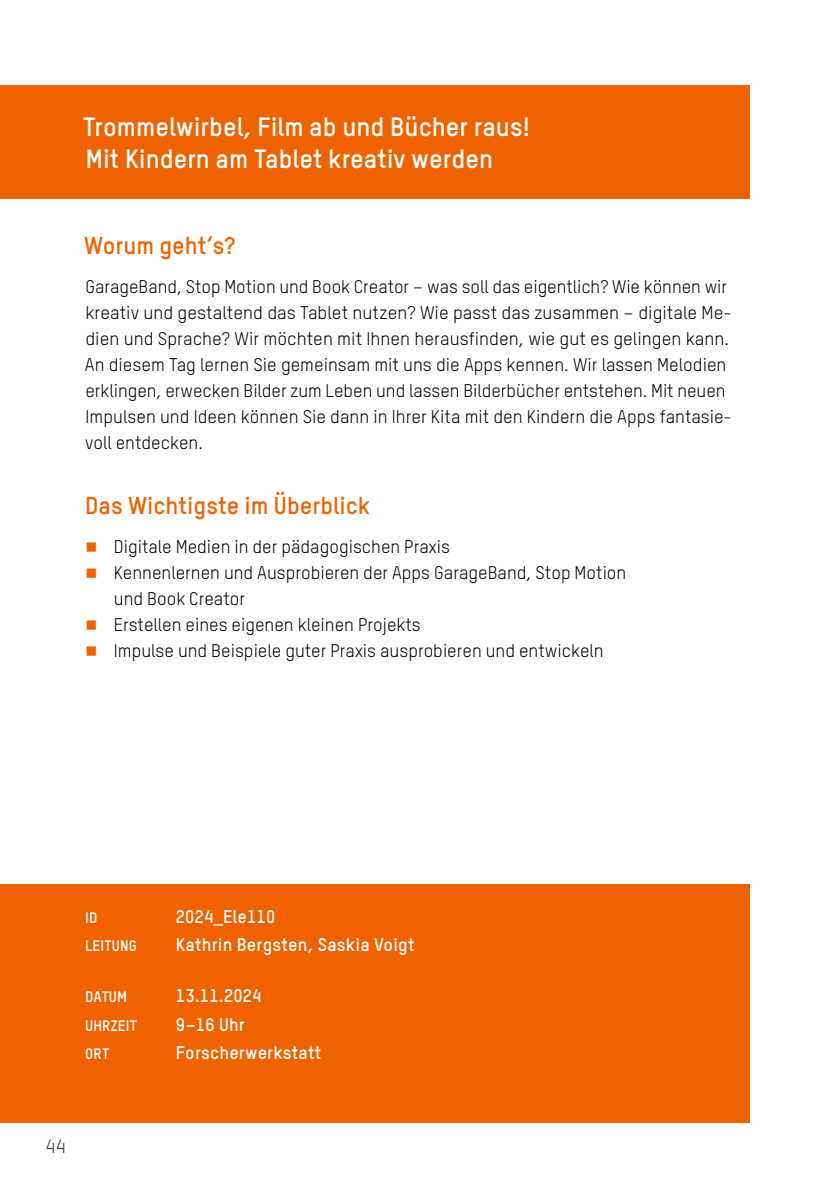
<style>
.page{position:relative;width:840px;height:1191px;background:#fff}
.page>*{position:absolute;margin:0;border:0;box-sizing:border-box;transform-origin:0 0}
.t1{font:700 26px/32px "TSTAR";color:#fff}
.t2{font:700 24px "TSTAR";color:#ee6300}
.t3{font:19px "TSTAR";color:#383937}
.t4{font:18px/26px "TSTAR";color:#000}
.t5{font:700 18px "TSTAR";letter-spacing:.01em;color:#fff}
.t6{font:700 15px "TSTAR";letter-spacing:.01em;color:#fff}
</style>
<div class="page">
<div style="left:0;top:85px;width:748px;height:113px;background:#ee6300"></div>
<div style="left:0;top:884px;width:748px;height:239px;background:#ee6300"></div>
<h1 class="t1" style="left:83px;top:110px;width:448px">Trommelwirbel, Film ab und Bücher raus!<br>Mit Kindern am Tablet kreativ werden</h1>
<h2 class="t2" style="left:84px;top:230px;width:152px">Worum geht‘s?</h2>
<p class="t4" style="left:85px;top:273px;width:648px">GarageBand, Stop Motion und Book Creator – was soll das eigentlich? Wie können wir kreativ und gestaltend das Tablet nutzen? Wie passt das zusammen – digitale Me&shy;dien und Sprache? Wir möchten mit Ihnen herausfinden, wie gut es gelingen kann.<br>An diesem Tag lernen Sie gemeinsam mit uns die Apps kennen. Wir lassen Melodien erklingen, erwecken Bilder zum Leben und lassen Bilderbücher entstehen. Mit neuen Impulsen und Ideen können Sie dann in Ihrer Kita mit den Kindern die Apps fantasie&shy;voll entdecken.</p>
<h2 class="t2" style="left:85px;top:490px;width:286px">Das Wichtigste im Überblick</h2>
<p class="t4" style="left:114px;top:533px;width:514px">Digitale Medien in der pädagogischen Praxis<br>Kennenlernen und Ausprobieren der Apps GarageBand, Stop Motion und Book Creator<br>Erstellen eines eigenen kleinen Projekts<br>Impulse und Beispiele guter Praxis ausprobieren und entwickeln</p>
<p class="t6" style="left:85px;top:908px;width:14px">ID</p>
<p class="t5" style="left:176px;top:905px;width:101px">2024_Ele110</p>
<p class="t6" style="left:85px;top:936px;width:53px">LEITUNG</p>
<p class="t5" style="left:176px;top:933px;width:240px">Kathrin Bergsten, Saskia Voigt</p>
<p class="t6" style="left:85px;top:987px;width:44px">DATUM</p>
<p class="t5" style="left:176px;top:984px;width:87px">13.11.2024</p>
<p class="t6" style="left:85px;top:1016px;width:53px">UHRZEIT</p>
<p class="t5" style="left:176px;top:1013px;width:70px">9–16 Uhr</p>
<p class="t6" style="left:85px;top:1044px;width:26px">ORT</p>
<p class="t5" style="left:176px;top:1041px;width:147px">Forscherwerkstatt</p>
<p class="t3" style="left:45px;top:1134px;width:22px">44</p>
</div>
